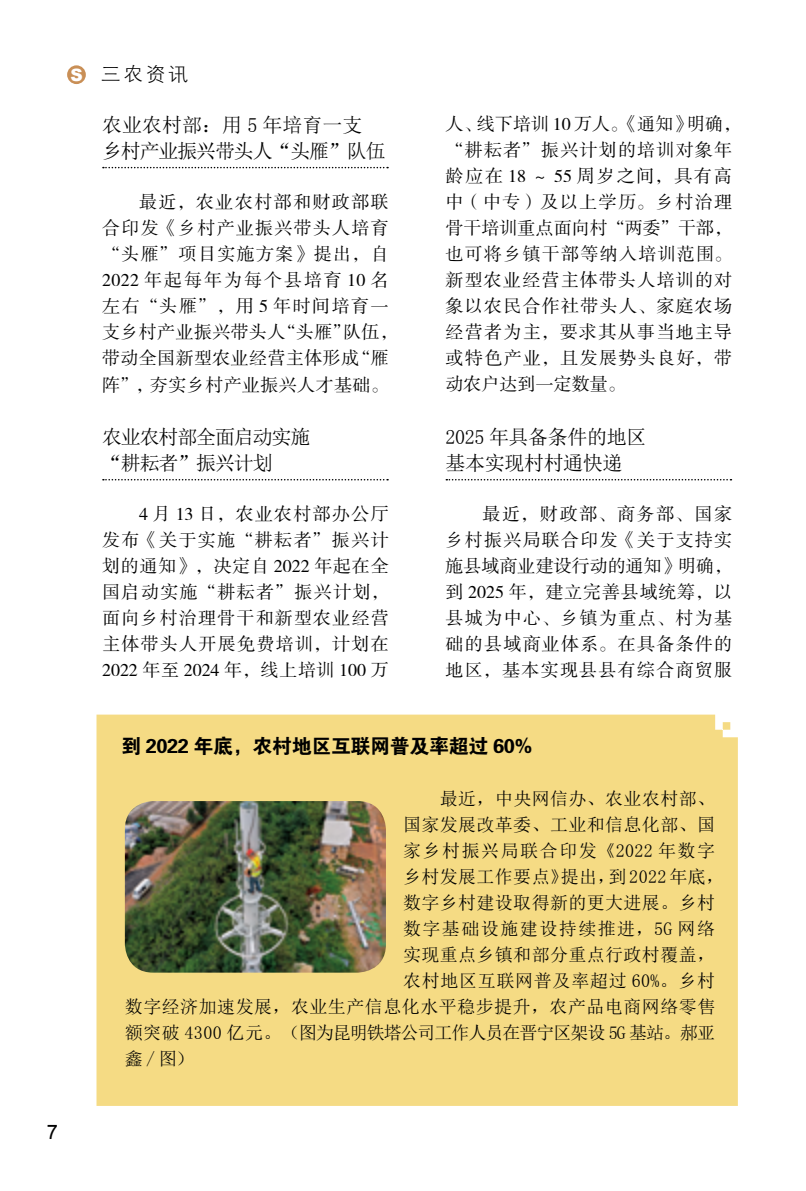
<style>
.page{position:relative;width:806px;height:1191px;background:#fff}
.page>*{position:absolute;margin:0;border:0;box-sizing:border-box;transform-origin:0 0}
.t1{font:20px/26px "Sim Sun";letter-spacing:-.06em;color:#000}
.t2{font:20px "FZDHTJW GB1 0";letter-spacing:-.02em;color:#000}
.t3{font:20px/26px "Sim Sun";letter-spacing:-.02em;color:#000}
.t4{font:20px "FZXH1 JW GB1 0";color:#000}
.t5{font:20px "Arial";color:#000}
.t6{font:18px/26px "FZSSK GBK1 0";letter-spacing:.07em;color:#000}
.t7{font:18px "Sim Sun";letter-spacing:.02em;color:#000}
.t8{font:18px "Sim Sun";letter-spacing:-.06em;color:#000}
.t9{font:18px "Sim Sun";letter-spacing:.085em;color:#000}
.t10{font:18px "Sim Sun";letter-spacing:.04em;color:#000}
.t11{font:18px "Sim Sun";letter-spacing:.08em;color:#000}
.s1{font-family:"Arial";font-weight:900;font-size:17px;color:#fff}
</style>
<div class="page">
<div style="left:67px;top:65px;width:19px;height:19px;background:#c98f56;border-radius:50%"></div>
<div style="left:96px;top:714px;width:641px;height:392px;background:#f5db84"></div>
<svg style="left:103px;top:167px;width:285px;height:1px"></svg>
<svg style="left:103px;top:479px;width:285px;height:1px"></svg>
<svg style="left:446px;top:479px;width:285px;height:1px"></svg>
<img style="left:125px;top:801px;width:261px;height:171px">
<p class="t4" style="left:70px;top:63px;width:119px"><span class="s1">S</span> 三农资讯</p>
<p class="t1" style="left:102px;top:112px;width:285px">农业农村部：用 5 年培育一支乡村产业振兴带头人“头雁”队伍</p>
<p class="t6" style="left:102px;top:190px;width:297px;text-indent:37px">最近，农业农村部和财政部联合印发《乡村产业振兴带头人培育“头雁”项目实施方案》提出，自<br>2022 年起每年为每个县培育 10 名左右“头雁”，用 5 年时间培育一支乡村产业振兴带头人“头雁”队伍，带动全国新型农业经营主体形成“雁阵”，夯实乡村产业振兴人才基础。</p>
<p class="t1" style="left:102px;top:424px;width:210px">农业农村部全面启动实施“耕耘者”振兴计划</p>
<p class="t6" style="left:102px;top:502px;width:288px;text-align:justify;text-indent:37px">4 月 13 日，农业农村部办公厅发布《关于实施“耕耘者”振兴计划的通知》，决定自 2022 年起在全国启动实施“耕耘者”振兴计划，面向乡村治理骨干和新型农业经营主体带头人开展免费培训，计划在2022 年至 2024 年，线上培训 100 万</p>
<p class="t6" style="left:445px;top:112px;width:297px">人、线下培训 10 万人。《通知》明确，“耕耘者”振兴计划的培训对象年龄应在 18 ～ 55 周岁之间，具有高中（中专）及以上学历。乡村治理骨干培训重点面向村“两委”干部，也可将乡镇干部等纳入培训范围。新型农业经营主体带头人培训的对象以农民合作社带头人、家庭农场经营者为主，要求其从事当地主导或特色产业，且发展势头良好，带动农户达到一定数量。</p>
<p class="t3" style="left:445px;top:424px;width:202px">2025 年具备条件的地区基本实现村村通快递</p>
<p class="t6" style="left:445px;top:502px;width:288px;text-align:justify;text-indent:37px">最近，财政部、商务部、国家乡村振兴局联合印发《关于支持实施县域商业建设行动的通知》明确，到 2025 年，建立完善县域统筹，以县城为中心、乡镇为重点、村为基础的县域商业体系。在具备条件的地区，基本实现县县有综合商贸服</p>
<p class="t2" style="left:121px;top:735px;width:412px">到 2022 年底，农村地区互联网普及率超过 60%</p>
<p class="t7" style="left:439px;top:789px;width:276px">最近，中央网信办、农业农村部、</p>
<p class="t7" style="left:403px;top:815px;width:313px">国家发展改革委、工业和信息化部、国</p>
<p class="t9" style="left:403px;top:841px;width:313px">家乡村振兴局联合印发《2022 年数字</p>
<p class="t7" style="left:403px;top:867px;width:322px">乡村发展工作要点》提出，到 2022年底，</p>
<p class="t7" style="left:403px;top:893px;width:313px">数字乡村建设取得新的更大进展。乡村</p>
<p class="t11" style="left:403px;top:919px;width:313px">数字基础设施建设持续推进，5G 网络</p>
<p class="t7" style="left:403px;top:945px;width:313px">实现重点乡镇和部分重点行政村覆盖，</p>
<p class="t10" style="left:403px;top:971px;width:313px">农村地区互联网普及率超过 60%。乡村</p>
<p class="t7" style="left:125px;top:997px;width:591px">数字经济加速发展，农业生产信息化水平稳步提升，农产品电商网络零售</p>
<p class="t8" style="left:125px;top:1023px;width:591px">额突破 4300 亿元。（图为昆明铁塔公司工作人员在晋宁区架设 5G 基站。郝亚</p>
<p class="t7" style="left:125px;top:1049px;width:70px">鑫/图）</p>
<p class="t5" style="left:47px;top:1118px;width:13px">7</p>
</div>
